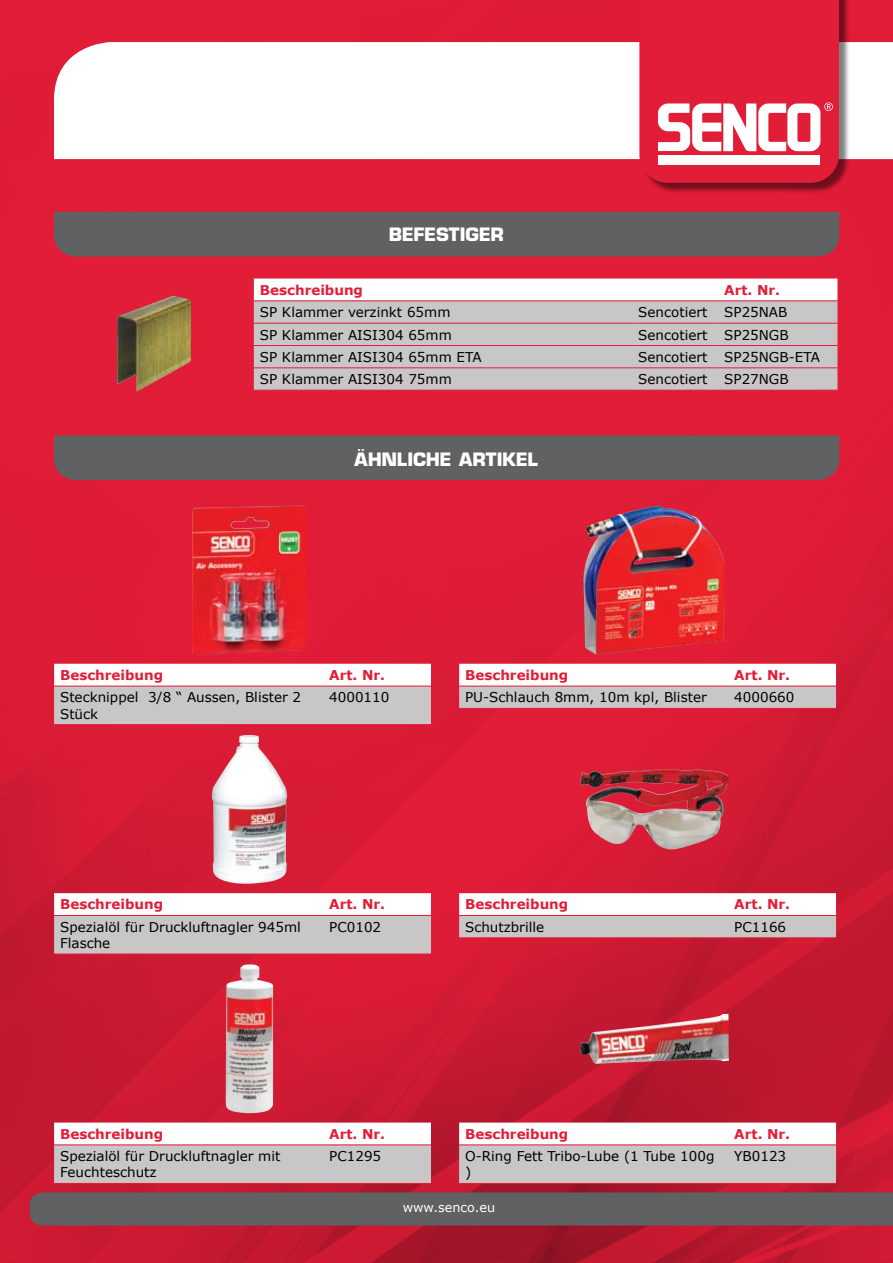
<style>
.page{position:relative;width:893px;height:1263px;background:#fff}
.page>*{position:absolute;margin:0;border:0;box-sizing:border-box;transform-origin:0 0}
.t1{font:700 18px "Eurostile LT Std";letter-spacing:-.015em;color:#fff}
.t2{font:13.5px/16.2px "Verdana";color:#000}
.t3{font:700 13.5px "Verdana";color:#e21d38}
.t4{font:12.75px "Verdana";color:#fff}
</style>
<div class="page">
<img style="left:0;top:0;width:893px;height:1263px">
<div style="left:30px;top:1192px;width:863px;height:33px;background:#5f6162"></div>
<svg style="left:459px;top:1122px;width:377px;height:61px"></svg>
<hr style="left:459px;top:1144px;width:269px;height:1px;background:#e21d38">
<hr style="left:459px;top:1183px;width:269px;height:1px;background:#e21d38">
<hr style="left:728px;top:1144px;width:108px;height:1px;background:#e21d38">
<hr style="left:728px;top:1183px;width:108px;height:1px;background:#e21d38">
<img style="left:580px;top:1014px;width:149px;height:50px">
<svg style="left:54px;top:1122px;width:377px;height:61px"></svg>
<hr style="left:54px;top:1144px;width:269px;height:1px;background:#e21d38">
<hr style="left:54px;top:1183px;width:269px;height:1px;background:#e21d38">
<hr style="left:323px;top:1144px;width:108px;height:1px;background:#e21d38">
<hr style="left:323px;top:1183px;width:108px;height:1px;background:#e21d38">
<img style="left:226px;top:964px;width:47px;height:149px">
<svg style="left:459px;top:893px;width:377px;height:44px"></svg>
<hr style="left:459px;top:915px;width:269px;height:1px;background:#e21d38">
<hr style="left:459px;top:937px;width:269px;height:1px;background:#e21d38">
<hr style="left:728px;top:915px;width:108px;height:1px;background:#e21d38">
<hr style="left:728px;top:937px;width:108px;height:1px;background:#e21d38">
<img style="left:610px;top:769px;width:57px;height:4px">
<svg style="left:54px;top:893px;width:377px;height:61px"></svg>
<hr style="left:54px;top:915px;width:269px;height:1px;background:#e21d38">
<hr style="left:54px;top:954px;width:269px;height:1px;background:#e21d38">
<hr style="left:323px;top:915px;width:108px;height:1px;background:#e21d38">
<hr style="left:323px;top:954px;width:108px;height:1px;background:#e21d38">
<img style="left:212px;top:735px;width:75px;height:149px">
<svg style="left:459px;top:664px;width:377px;height:44px"></svg>
<hr style="left:459px;top:686px;width:269px;height:1px;background:#e21d38">
<hr style="left:459px;top:708px;width:269px;height:1px;background:#e21d38">
<hr style="left:728px;top:686px;width:108px;height:1px;background:#e21d38">
<hr style="left:728px;top:708px;width:108px;height:1px;background:#e21d38">
<img style="left:583px;top:505px;width:143px;height:149px">
<svg style="left:54px;top:664px;width:377px;height:60px"></svg>
<hr style="left:54px;top:686px;width:269px;height:1px;background:#e21d38">
<hr style="left:54px;top:724px;width:269px;height:1px;background:#e21d38">
<hr style="left:323px;top:686px;width:108px;height:1px;background:#e21d38">
<hr style="left:323px;top:724px;width:108px;height:1px;background:#e21d38">
<img style="left:192px;top:505px;width:115px;height:149px">
<div style="left:54px;top:435px;width:785px;height:45px;background:#5f6162"></div>
<svg style="left:254px;top:279px;width:583px;height:21px"></svg>
<div style="left:254px;top:301px;width:583px;height:89px;background:#c8c6c7"></div>
<hr style="left:254px;top:300px;width:378px;height:1px;background:#e21d38">
<hr style="left:632px;top:300px;width:86px;height:1px;background:#e21d38">
<hr style="left:718px;top:300px;width:119px;height:1px;background:#e21d38">
<hr style="left:254px;top:323px;width:378px;height:1px;background:#e21d38">
<hr style="left:632px;top:323px;width:86px;height:1px;background:#e21d38">
<hr style="left:718px;top:323px;width:119px;height:1px;background:#e21d38">
<hr style="left:254px;top:345px;width:378px;height:1px;background:#e21d38">
<hr style="left:632px;top:345px;width:86px;height:1px;background:#e21d38">
<hr style="left:718px;top:345px;width:119px;height:1px;background:#e21d38">
<hr style="left:254px;top:367px;width:378px;height:1px;background:#e21d38">
<hr style="left:254px;top:390px;width:378px;height:1px;background:#e21d38">
<hr style="left:632px;top:367px;width:86px;height:1px;background:#e21d38">
<hr style="left:632px;top:390px;width:86px;height:1px;background:#e21d38">
<hr style="left:718px;top:367px;width:119px;height:1px;background:#e21d38">
<hr style="left:718px;top:390px;width:119px;height:1px;background:#e21d38">
<div style="left:54px;top:212px;width:785px;height:45px;background:#5f6162"></div>
<img style="left:117px;top:296px;width:54px;height:76px">
<svg style="left:54px;top:42px;width:839px;height:117px"></svg>
<div style="left:641px;top:0;width:209px;height:193px;background:#000;opacity:.5"></div>
<svg style="left:639px;top:0;width:200px;height:183px"></svg>
<h1 class="t1" style="left:389px;top:223px;width:117px">BEFESTIGER</h1>
<p class="t3" style="left:260px;top:281px;width:105px">Beschreibung</p>
<p class="t3" style="left:724px;top:281px;width:57px">Art. Nr.</p>
<p class="t2" style="left:260px;top:304px;width:192px">SP Klammer verzinkt 65mm</p>
<p class="t2" style="left:638px;top:304px;width:151px">Sencotiert SP25NAB</p>
<p class="t2" style="left:260px;top:326px;width:193px">SP Klammer AISI304 65mm</p>
<p class="t2" style="left:638px;top:326px;width:152px">Sencotiert SP25NGB</p>
<p class="t2" style="left:260px;top:349px;width:223px">SP Klammer AISI304 65mm ETA</p>
<p class="t2" style="left:638px;top:349px;width:183px">Sencotiert SP25NGB-ETA</p>
<p class="t2" style="left:260px;top:371px;width:193px">SP Klammer AISI304 75mm</p>
<p class="t2" style="left:638px;top:371px;width:152px">Sencotiert SP27NGB</p>
<h1 class="t1" style="left:354px;top:448px;width:185px">ÄHNLICHE ARTIKEL</h1>
<p class="t3" style="left:60px;top:666px;width:105px">Beschreibung</p>
<p class="t3" style="left:329px;top:666px;width:57px">Art. Nr.</p>
<p class="t2" style="left:60px;top:689px;width:243px">Stecknippel 3/8 “ Aussen, Blister 2<br>Stück</p>
<p class="t2" style="left:329px;top:689px;width:62px">4000110</p>
<p class="t3" style="left:60px;top:896px;width:105px">Beschreibung</p>
<p class="t3" style="left:329px;top:896px;width:57px">Art. Nr.</p>
<p class="t2" style="left:60px;top:919px;width:242px">Spezialöl für Druckluftnagler 945ml<br>Flasche</p>
<p class="t2" style="left:329px;top:919px;width:53px">PC0102</p>
<p class="t3" style="left:465px;top:666px;width:105px">Beschreibung</p>
<p class="t3" style="left:734px;top:666px;width:57px">Art. Nr.</p>
<p class="t2" style="left:465px;top:689px;width:243px">PU-Schlauch 8mm, 10m kpl, Blister</p>
<p class="t2" style="left:734px;top:689px;width:62px">4000660</p>
<p class="t3" style="left:465px;top:896px;width:105px">Beschreibung</p>
<p class="t3" style="left:734px;top:896px;width:57px">Art. Nr.</p>
<p class="t2" style="left:465px;top:919px;width:81px">Schutzbrille</p>
<p class="t2" style="left:734px;top:919px;width:53px">PC1166</p>
<p class="t3" style="left:60px;top:1125px;width:105px">Beschreibung</p>
<p class="t3" style="left:329px;top:1125px;width:57px">Art. Nr.</p>
<p class="t2" style="left:60px;top:1148px;width:222px">Spezialöl für Druckluftnagler mit<br>Feuchteschutz</p>
<p class="t2" style="left:329px;top:1148px;width:53px">PC1295</p>
<p class="t3" style="left:465px;top:1125px;width:105px">Beschreibung</p>
<p class="t3" style="left:734px;top:1125px;width:57px">Art. Nr.</p>
<p class="t2" style="left:465px;top:1148px;width:251px">O-Ring Fett Tribo-Lube (1 Tube 100g )</p>
<p class="t2" style="left:734px;top:1148px;width:53px">YB0123</p>
<p class="t4" style="left:403px;top:1199px;width:94px">www.senco.eu</p>
</div>
